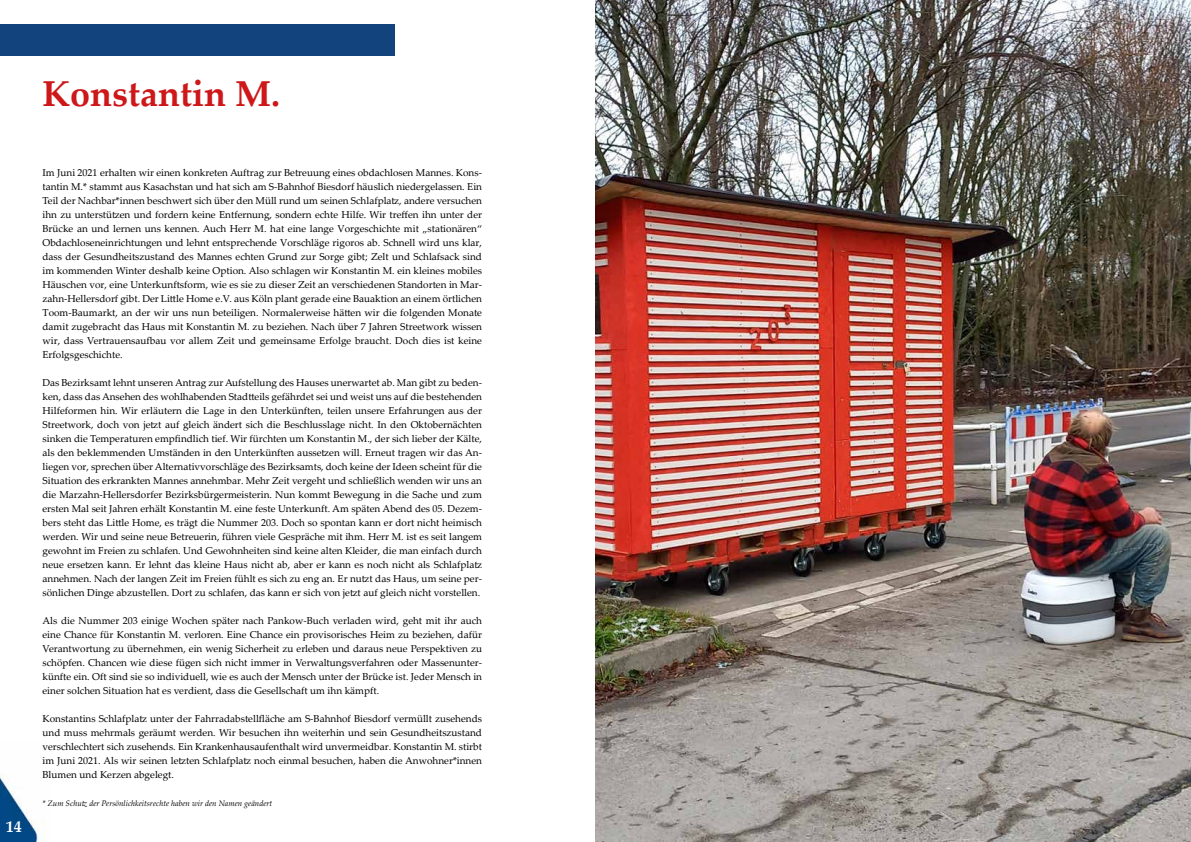
<style>
.page{position:relative;width:1191px;height:842px;background:#fff}
.page>*{position:absolute;margin:0;border:0;box-sizing:border-box;transform-origin:0 0}
.t1{font:700 36px "Palatino Linotype";color:#cd1719}
.t2{font:700 16px "Palatino Linotype";color:#fff}
.t3{font:10px/14px "Palatino Linotype";color:#000;text-align:justify}
.t4{font:italic 8px "Palatino Linotype";color:#000}
</style>
<div class="page">
<img style="left:595px;top:0;width:596px;height:842px">
<div style="left:0;top:24px;width:394px;height:32px;background:#12437d"></div>
<img style="left:0;top:774px;width:44px;height:68px">
<h1 class="t1" style="left:43px;top:68px;width:236px">Konstantin M.</h1>
<h2 class="t2" style="left:6px;top:815px;width:18px">14</h2>
<p class="t3" style="left:43px;top:165px;width:441px">Im Juni 2021 erhalten wir einen konkreten Auftrag zur Betreuung eines obdachlosen Mannes. Kons&shy;tantin M.* stammt aus Kasachstan und hat sich am S-Bahnhof Biesdorf häuslich niedergelassen. Ein Teil der Nachbar*innen beschwert sich über den Müll rund um seinen Schlafplatz, andere versuchen ihn zu unterstützen und fordern keine Entfernung, sondern echte Hilfe. Wir treffen ihn unter der Brücke an und lernen uns kennen. Auch Herr M. hat eine lange Vorgeschichte mit „stationären“ Obdachloseneinrichtungen und lehnt entsprechende Vorschläge rigoros ab. Schnell wird uns klar, dass der Gesundheitszustand des Mannes echten Grund zur Sorge gibt; Zelt und Schlafsack sind im kommenden Winter deshalb keine Option. Also schlagen wir Konstantin M. ein kleines mobiles Häuschen vor, eine Unterkunftsform, wie es sie zu dieser Zeit an verschiedenen Standorten in Mar&shy;zahn-Hellersdorf gibt. Der Little Home e.V. aus Köln plant gerade eine Bauaktion an einem örtlichen Toom-Baumarkt, an der wir uns nun beteiligen. Normalerweise hätten wir die folgenden Monate damit zugebracht das Haus mit Konstantin M. zu beziehen. Nach über 7 Jahren Streetwork wissen wir, dass Vertrauensaufbau vor allem Zeit und gemeinsame Erfolge braucht. Doch dies ist keine Erfolgsgeschichte.</p>
<p class="t3" style="left:43px;top:375px;width:441px">Das Bezirksamt lehnt unseren Antrag zur Aufstellung des Hauses unerwartet ab. Man gibt zu beden&shy;ken, dass das Ansehen des wohlhabenden Stadtteils gefährdet sei und weist uns auf die bestehenden Hilfeformen hin. Wir erläutern die Lage in den Unterkünften, teilen unsere Erfahrungen aus der Streetwork, doch von jetzt auf gleich ändert sich die Beschlusslage nicht. In den Oktobernächten sinken die Temperaturen empfindlich tief. Wir fürchten um Konstantin M., der sich lieber der Kälte, als den beklemmenden Umständen in den Unterkünften aussetzen will. Erneut tragen wir das An&shy;liegen vor, sprechen über Alternativvorschläge des Bezirksamts, doch keine der Ideen scheint für die Situation des erkrankten Mannes annehmbar. Mehr Zeit vergeht und schließlich wenden wir uns an die Marzahn-Hellersdorfer Bezirksbürgermeisterin. Nun kommt Bewegung in die Sache und zum ersten Mal seit Jahren erhält Konstantin M. eine feste Unterkunft. Am späten Abend des 05. Dezem&shy;bers steht das Little Home, es trägt die Nummer 203. Doch so spontan kann er dort nicht heimisch werden. Wir und seine neue Betreuerin, führen viele Gespräche mit ihm. Herr M. ist es seit langem gewohnt im Freien zu schlafen. Und Gewohnheiten sind keine alten Kleider, die man einfach durch neue ersetzen kann. Er lehnt das kleine Haus nicht ab, aber er kann es noch nicht als Schlafplatz annehmen. Nach der langen Zeit im Freien fühlt es sich zu eng an. Er nutzt das Haus, um seine per&shy;sönlichen Dinge abzustellen. Dort zu schlafen, das kann er sich von jetzt auf gleich nicht vorstellen.</p>
<p class="t3" style="left:43px;top:613px;width:441px">Als die Nummer 203 einige Wochen später nach Pankow-Buch verladen wird, geht mit ihr auch eine Chance für Konstantin M. verloren. Eine Chance ein provisorisches Heim zu beziehen, dafür Verantwortung zu übernehmen, ein wenig Sicherheit zu erleben und daraus neue Perspektiven zu schöpfen. Chancen wie diese fügen sich nicht immer in Verwaltungsverfahren oder Massenunter&shy;künfte ein. Oft sind sie so individuell, wie es auch der Mensch unter der Brücke ist. Jeder Mensch in einer solchen Situation hat es verdient, dass die Gesellschaft um ihn kämpft.</p>
<p class="t3" style="left:43px;top:711px;width:441px">Konstantins Schlafplatz unter der Fahrradabstellfläche am S-Bahnhof Biesdorf vermüllt zusehends und muss mehrmals geräumt werden. Wir besuchen ihn weiterhin und sein Gesundheitszustand verschlechtert sich zusehends. Ein Krankenhausaufenthalt wird unvermeidbar. Konstantin M. stirbt im Juni 2021. Als wir seinen letzten Schlafplatz noch einmal besuchen, haben die Anwohner*innen Blumen und Kerzen abgelegt.</p>
<p class="t4" style="left:43px;top:798px;width:231px">* Zum Schutz der Persönlichkeitsrechte haben wir den Namen geändert</p>
</div>
